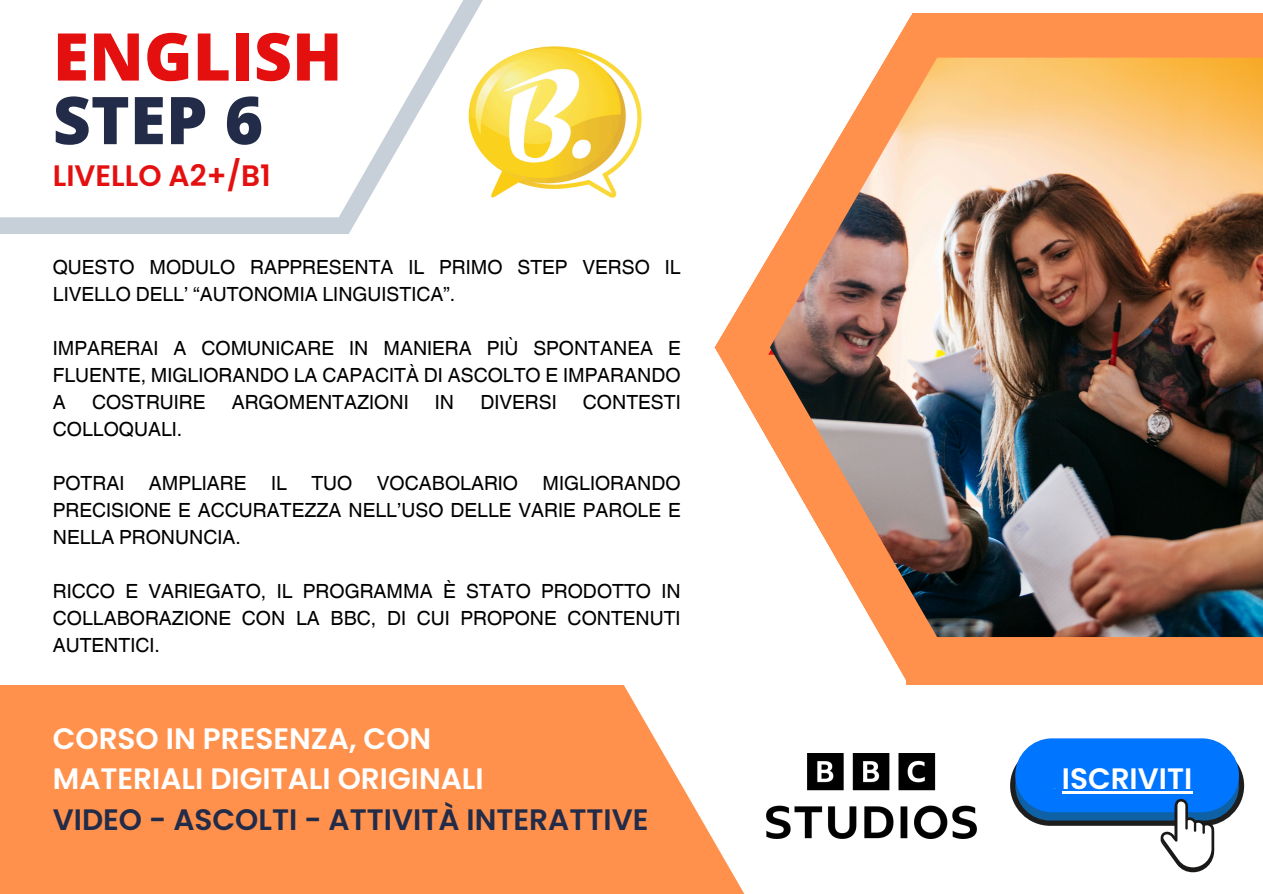
<style>
.page{position:relative;width:1263px;height:894px;background:#fff}
.page>*{position:absolute;margin:0;border:0;box-sizing:border-box;transform-origin:0 0}
.t1{font:800 65.85px "Open Sans";color:#e41010}
.t2{font:800 65.85px "Open Sans";color:#222b48}
.t3{font:600 29.55px/40.5px "Poppins";color:#fff}
.t4{font:600 29.55px "Poppins";color:#e41010}
.t5{font:19.5px/27px "Helvetica Hebrew";color:#000;text-align:justify}
.s1{color:#222b48}
</style>
<div class="page">
<div style="left:912px;top:13px;width:351px;height:53px;background:#ff914d"></div>
<svg style="left:731px;top:15px;width:226px;height:305px"></svg>
<svg style="left:714px;top:320px;width:192px;height:360px"></svg>
<div style="left:906px;top:631px;width:357px;height:53px;background:#ff914d"></div>
<svg style="left:768px;top:294px;width:2px;height:60px"></svg>
<img style="left:770px;top:58px;width:493px;height:579px">
<svg style="left:0;top:684px;width:948px;height:209px;fill:#ff914d"></svg>
<svg style="left:0;top:0;width:483px;height:234px"></svg>
<img style="left:766px;top:753px;width:211px;height:85px">
<div style="left:1015px;top:738px;width:224px;height:74px;background:#0075ff;border-radius:37px"></div>
<svg style="left:1010px;top:745px;width:234px;height:127px"></svg>
<img style="left:438px;top:29px;width:204px;height:187px">
<hr style="left:1062px;top:791px;width:130px;height:2px;background:#fff">
<p class="t1" style="left:53px;top:10px;width:291px">ENGLISH</p>
<p class="t2" style="left:53px;top:74px;width:212px">STEP 6</p>
<p class="t4" style="left:53px;top:155px;width:219px">LIVELLO A2+/B1</p>
<p class="t5" style="left:53px;top:256px;width:629px">QUESTO MODULO RAPPRESENTA IL PRIMO STEP VERSO IL<br>LIVELLO DELL’ “AUTONOMIA LINGUISTICA”.</p>
<p class="t5" style="left:53px;top:337px;width:629px">IMPARERAI A COMUNICARE IN MANIERA PIÙ SPONTANEA E FLUENTE, MIGLIORANDO LA CAPACITÀ DI ASCOLTO E IMPARANDO A</p>
<p class="t5" style="left:92px;top:391px;width:115px">COSTRUIRE</p>
<p class="t5" style="left:232px;top:391px;width:179px">ARGOMENTAZIONI</p>
<p class="t5" style="left:435px;top:391px;width:21px">IN</p>
<p class="t5" style="left:480px;top:391px;width:78px">DIVERSI</p>
<p class="t5" style="left:583px;top:391px;width:99px">CONTESTI</p>
<p class="t5" style="left:53px;top:418px;width:131px">COLLOQUALI.</p>
<p class="t5" style="left:53px;top:472px;width:73px">POTRAI</p>
<p class="t5" style="left:149px;top:472px;width:99px">AMPLIARE</p>
<p class="t5" style="left:271px;top:472px;width:17px">IL</p>
<p class="t5" style="left:311px;top:472px;width:42px">TUO</p>
<p class="t5" style="left:377px;top:472px;width:143px">VOCABOLARIO</p>
<p class="t5" style="left:53px;top:472px;width:629px;text-indent:490px">MIGLIORANDO PRECISIONE E ACCURATEZZA NELL’USO DELLE VARIE PAROLE E NELLA PRONUNCIA.</p>
<h2 class="t5" style="left:53px;top:580px;width:629px">RICCO E VARIEGATO, IL PROGRAMMA È STATO PRODOTTO IN COLLABORAZIONE CON LA BBC, DI CUI PROPONE CONTENUTI AUTENTICI.</h2>
<p class="t3" style="left:53px;top:718px;width:597px">CORSO IN PRESENZA, CON<br>MATERIALI DIGITALI ORIGINALI<br><span class="s1">VIDEO - ASCOLTI - ATTIVITÀ INTERATTIVE</span></p>
<p class="t3" style="left:1062px;top:758px;width:132px">ISCRIVITI</p>
</div>
